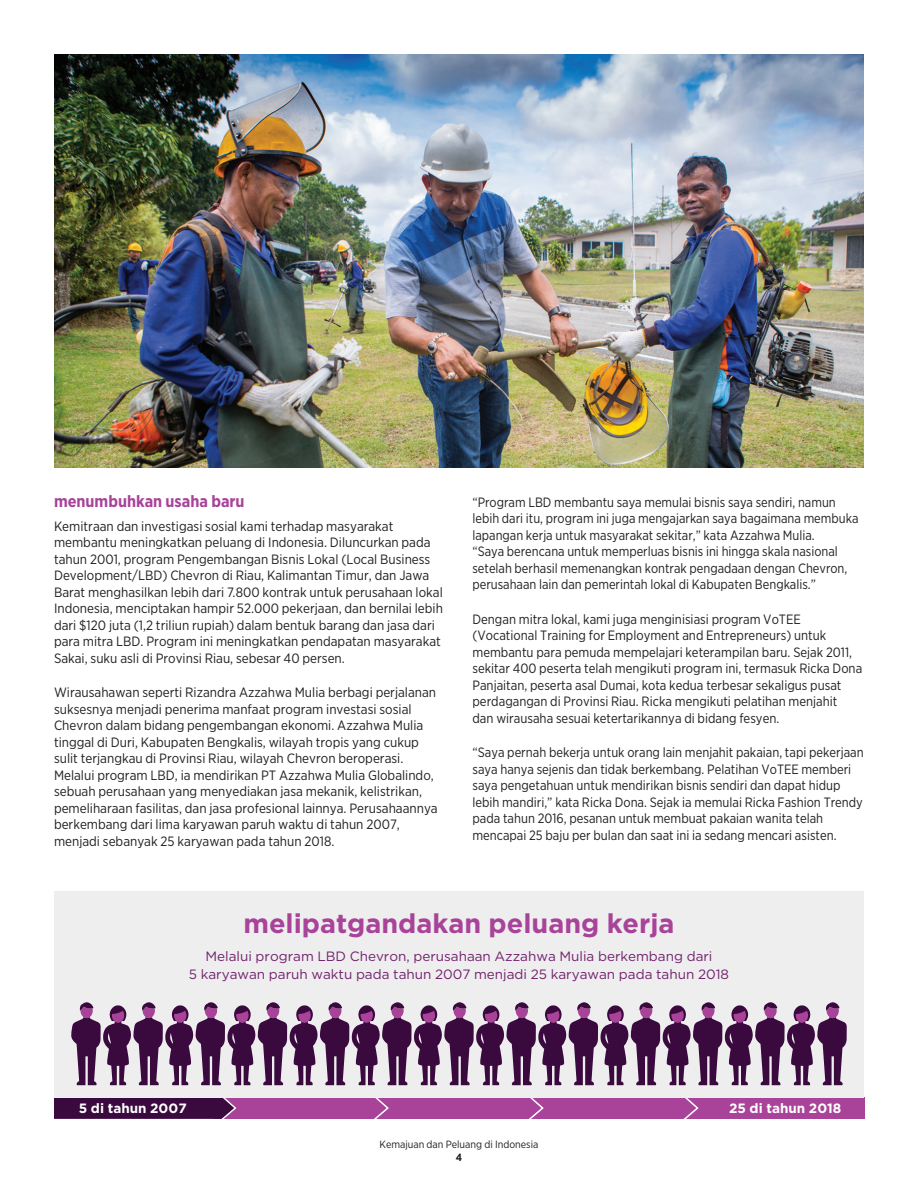
<style>
.page{position:relative;width:918px;height:1188px;background:#fff}
.page>*{position:absolute;margin:0;border:0;box-sizing:border-box;transform-origin:0 0}
.Callout_-_18pt_Bold{font:700 27px "Gotham";color:#a84399}
.Section_Header_-_11p{font:700 16.5px "Gotham Narrow";color:#a84399}
.Body_Text_-_9pt_Narr{font:13.5px/16.5px "Gotham Narrow";color:#231f20}
.Body_Text_-_9pt_Narr-2{font:13.5px/16.5px "Gotham Narrow";color:#231f20;scale:.96 1}
.Body_Text_-_9pt_Narr-3{font:13.5px/16.5px "Gotham Narrow";color:#231f20;scale:.95 1}
.icon_box_text_9_12{font:13.5px/18px "Gotham";color:#72206d;text-align:center}
.t1{font:700 13.5px "Gotham";color:#fff}
.t2{font:10.5px "Gotham Narrow";color:#231f20}
.t3{font:700 10.5px "Gotham Narrow";color:#231f20}
</style>
<div class="page">
<div style="left:215px;top:1097px;width:650px;height:22px;background:#a84399"></div>
<svg style="left:372px;top:1097px;width:18px;height:22px"></svg>
<svg style="left:527px;top:1097px;width:18px;height:22px"></svg>
<svg style="left:682px;top:1097px;width:18px;height:22px"></svg>
<svg style="left:54px;top:1097px;width:184px;height:22px;background:#49194b"></svg>
<img style="left:54px;top:54px;width:810px;height:414px">
<div style="left:54px;top:891px;width:810px;height:206px;background:#eeeeef"></div>
<svg style="left:71px;top:1002px;width:776px;height:83px"></svg>
<p class="Section_Header_-_11p" style="left:54px;top:491px;width:192px">menumbuhkan usaha baru</p>
<p class="Body_Text_-_9pt_Narr" style="left:54px;top:517px;width:390px">Kemitraan dan investigasi sosial kami terhadap masyarakat membantu meningkatkan peluang di Indonesia. Diluncurkan pada tahun 2001, program Pengembangan Bisnis Lokal (Local Business Development/LBD) Chevron di Riau, Kalimantan Timur, dan Jawa Barat menghasilkan lebih dari 7.800 kontrak untuk perusahaan lokal Indonesia, menciptakan hampir 52.000 pekerjaan, dan bernilai lebih dari $120 juta (1,2 triliun rupiah) dalam bentuk barang dan jasa dari para mitra LBD. Program ini meningkatkan pendapatan masyarakat Sakai, suku asli di Provinsi Riau, sebesar 40 persen.</p>
<p class="Body_Text_-_9pt_Narr" style="left:54px;top:684px;width:385px">Wirausahawan seperti Rizandra Azzahwa Mulia berbagi perjalanan suksesnya menjadi penerima manfaat program investasi sosial Chevron dalam bidang pengembangan ekonomi. Azzahwa Mulia tinggal di Duri, Kabupaten Bengkalis, wilayah tropis yang cukup sulit terjangkau di Provinsi Riau, wilayah Chevron beroperasi.<br>Melalui program LBD, ia mendirikan PT Azzahwa Mulia Globalindo, sebuah perusahaan yang menyediakan jasa mekanik, kelistrikan, pemeliharaan fasilitas, dan jasa profesional lainnya. Perusahaannya berkembang dari lima karyawan paruh waktu di tahun 2007, menjadi sebanyak 25 karyawan pada tahun 2018.</p>
<p class="Body_Text_-_9pt_Narr-3" style="left:472px;top:493px;width:408px">“Program LBD membantu saya memulai bisnis saya sendiri, namun lebih dari itu, program ini juga mengajarkan saya bagaimana membuka lapangan kerja untuk masyarakat sekitar,” kata Azzahwa Mulia.<br>“Saya berencana untuk memperluas bisnis ini hingga skala nasional setelah berhasil memenangkan kontrak pengadaan dengan Chevron, perusahaan lain dan pemerintah lokal di Kabupaten Bengkalis.”</p>
<p class="Body_Text_-_9pt_Narr" style="left:472px;top:610px;width:391px">Dengan mitra lokal, kami juga menginisiasi program VoTEE (Vocational Training for Employment and Entrepreneurs) untuk membantu para pemuda mempelajari keterampilan baru. Sejak 2011, sekitar 400 peserta telah mengikuti program ini, termasuk Ricka Dona Panjaitan, peserta asal Dumai, kota kedua terbesar sekaligus pusat perdagangan di Provinsi Riau. Ricka mengikuti pelatihan menjahit<br>dan wirausaha sesuai ketertarikannya di bidang fesyen.</p>
<p class="Body_Text_-_9pt_Narr-2" style="left:472px;top:744px;width:409px">“Saya pernah bekerja untuk orang lain menjahit pakaian, tapi pekerjaan saya hanya sejenis dan tidak berkembang. Pelatihan VoTEE memberi saya pengetahuan untuk mendirikan bisnis sendiri dan dapat hidup lebih mandiri,” kata Ricka Dona. Sejak ia memulai Ricka Fashion Trendy pada tahun 2016, pesanan untuk membuat pakaian wanita telah mencapai 25 baju per bulan dan saat ini ia sedang mencari asisten.</p>
<p class="Callout_-_18pt_Bold" style="left:243px;top:906px;width:433px">melipatgandakan peluang kerja</p>
<p class="icon_box_text_9_12" style="left:189px;top:947px;width:542px">Melalui program LBD Chevron, perusahaan Azzahwa Mulia berkembang dari<br>5 karyawan paruh waktu pada tahun 2007 menjadi 25 karyawan pada tahun 2018</p>
<p class="t1" style="left:79px;top:1099px;width:109px">5 di tahun 2007</p>
<p class="t1" style="left:729px;top:1099px;width:114px">25 di tahun 2018</p>
<p class="t2" style="left:380px;top:1138px;width:160px">Kemajuan dan Peluang di Indonesia</p>
<p class="t3" style="left:456px;top:1150px;width:8px">4</p>
</div>
